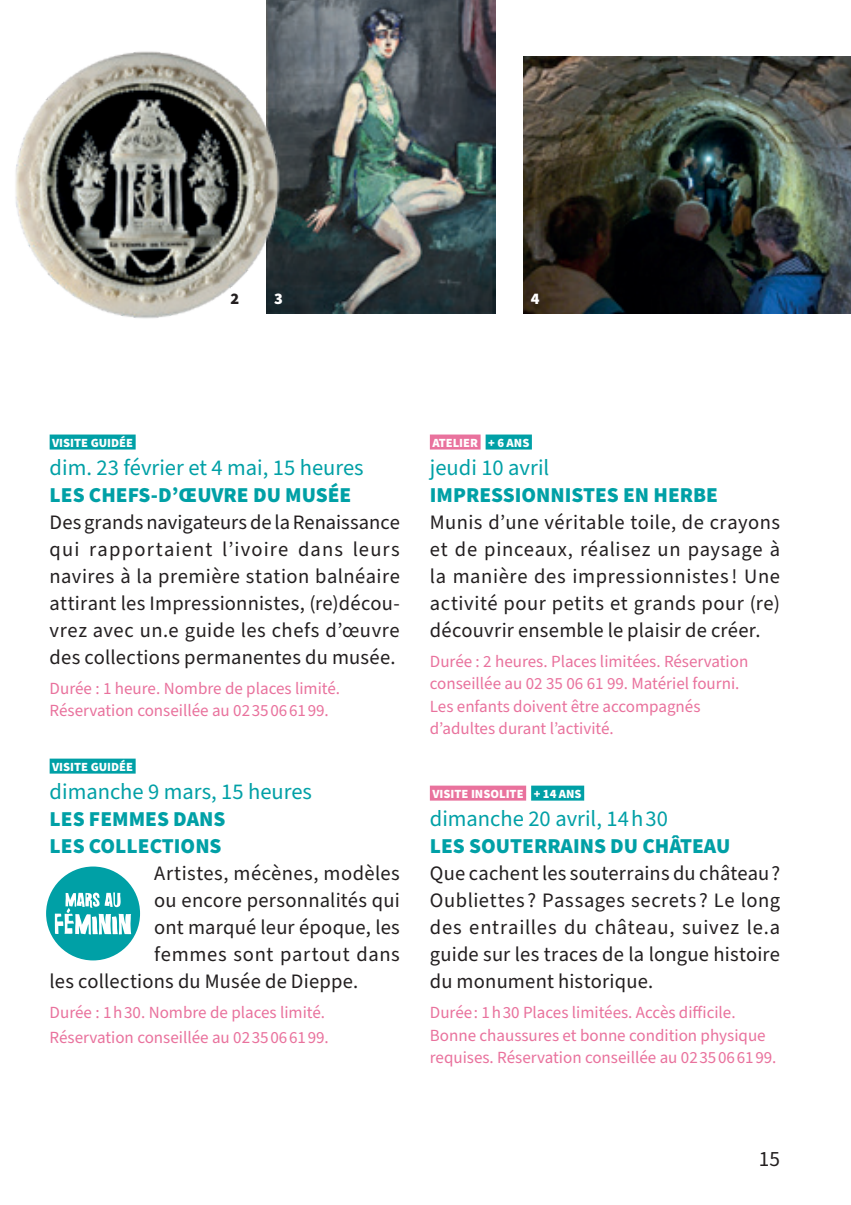
<style>
.page{position:relative;width:851px;height:1205px;background:#fff}
.page>*{position:absolute;margin:0;border:0;box-sizing:border-box;transform-origin:0 0}
.t1{font:22.5px "Source Sans Pro";color:#00a0a6}
.t2{font:900 21.25px/27px "Source Sans Pro";color:#00a0a6}
.t3{font:21.25px "Source Sans Pro";color:#231f20}
.t4{font:20.5px/27px "Source Sans Pro";letter-spacing:.02em;color:#231f20;text-align:justify}
.t5{font:17px/22.5px "Source Sans Pro";color:#e9729d}
.t6{font:900 16.25px "Source Sans Pro";color:#fff}
.t7{font:900 16.25px "Source Sans Pro";color:#231f20}
.t8{font:900 12.5px "Source Sans Pro";color:#fff}
</style>
<div class="page">
<div style="left:50px;top:434px;width:86px;height:15px;background:#00a0a6"></div>
<div style="left:50px;top:758px;width:86px;height:15px;background:#00a0a6"></div>
<div style="left:430px;top:434px;width:50px;height:15px;background:#e9729d"></div>
<div style="left:485px;top:434px;width:47px;height:15px;background:#00a0a6"></div>
<div style="left:430px;top:785px;width:96px;height:15px;background:#e9729d"></div>
<div style="left:531px;top:785px;width:53px;height:15px;background:#00a0a6"></div>
<img style="left:524px;top:57px;width:326px;height:256px">
<img style="left:266px;top:0;width:229px;height:313px">
<div style="left:46px;top:866px;width:94px;height:94px;background:#00a0a6;border-radius:50%"></div>
<svg style="left:55px;top:892px;width:76px;height:42px"></svg>
<img style="left:15px;top:25px;width:270px;height:294px">
<p class="t7" style="left:230px;top:288px;width:10px">2</p>
<p class="t6" style="left:274px;top:288px;width:10px">3</p>
<p class="t6" style="left:531px;top:288px;width:10px">4</p>
<p class="t8" style="left:52px;top:434px;width:82px">VISITE GUIDÉE</p>
<p class="t1" style="left:50px;top:453px;width:315px">dim. 23 février et 4 mai, 15 heures</p>
<p class="t2" style="left:50px;top:482px;width:303px">LES CHEFS-D’ŒUVRE DU MUSÉE</p>
<p class="t4" style="left:50px;top:510px;width:351px">Des grands navigateurs de la Renaissance qui rapportaient l’ivoire dans leurs navires à la première station balnéaire attirant les Impressionnistes, (re)décou&shy;vrez avec un.e guide les chefs d’œuvre des collections permanentes du musée.</p>
<p class="t5" style="left:50px;top:677px;width:292px">Durée : 1 heure. Nombre de places limité.<br>Réservation conseillée au 02 35 06 61 99.</p>
<p class="t8" style="left:52px;top:758px;width:82px">VISITE GUIDÉE</p>
<p class="t1" style="left:50px;top:777px;width:264px">dimanche 9 mars, 15 heures</p>
<p class="t2" style="left:50px;top:806px;width:177px">LES FEMMES DANS<br>LES COLLECTIONS</p>
<p class="t4" style="left:154px;top:861px;width:247px">Artistes, mécènes, modèles</p>
<p class="t4" style="left:154px;top:888px;width:247px">ou encore personnalités qui</p>
<p class="t4" style="left:154px;top:915px;width:247px">ont marqué leur époque, les</p>
<p class="t4" style="left:154px;top:942px;width:247px">femmes sont partout dans</p>
<p class="t4" style="left:50px;top:969px;width:310px">les collections du Musée de Dieppe.</p>
<p class="t5" style="left:50px;top:1000px;width:281px;line-height:25px">Durée : 1 h 30. Nombre de places limité.<br>Réservation conseillée au 02 35 06 61 99.</p>
<p class="t8" style="left:432px;top:434px;width:98px">ATELIER + 6 ANS</p>
<p class="t1" style="left:430px;top:453px;width:121px">jeudi 10 avril</p>
<p class="t2" style="left:430px;top:482px;width:290px">IMPRESSIONNISTES EN HERBE</p>
<p class="t4" style="left:430px;top:510px;width:352px">Munis d’une véritable toile, de crayons et de pinceaux, réalisez un paysage à la manière des impressionnistes ! Une activité pour petits et grands pour (re) découvrir ensemble le plaisir de créer.</p>
<p class="t5" style="left:430px;top:650px;width:320px">Durée : 2 heures. Places limitées. Réservation conseillée au 02 35 06 61 99. Matériel fourni.<br>Les enfants doivent être accompagnés d’adultes durant l’activité.</p>
<p class="t8" style="left:432px;top:785px;width:151px">VISITE INSOLITE + 14 ANS</p>
<p class="t1" style="left:430px;top:804px;width:239px">dimanche 20 avril, 14 h 30</p>
<p class="t2" style="left:430px;top:833px;width:302px">LES SOUTERRAINS DU CHÂTEAU</p>
<p class="t4" style="left:430px;top:861px;width:352px">Que cachent les souterrains du château ?<br>Oubliettes ? Passages secrets ? Le long des entrailles du château, suivez le.a guide sur les traces de la longue histoire du monument historique.</p>
<p class="t5" style="left:430px;top:1001px;width:348px">Durée : 1 h 30 Places limitées. Accès difficile.<br>Bonne chaussures et bonne condition physique requises. Réservation conseillée au 02 35 06 61 99.</p>
<p class="t3" style="left:758px;top:1144px;width:23px">15</p>
</div>
